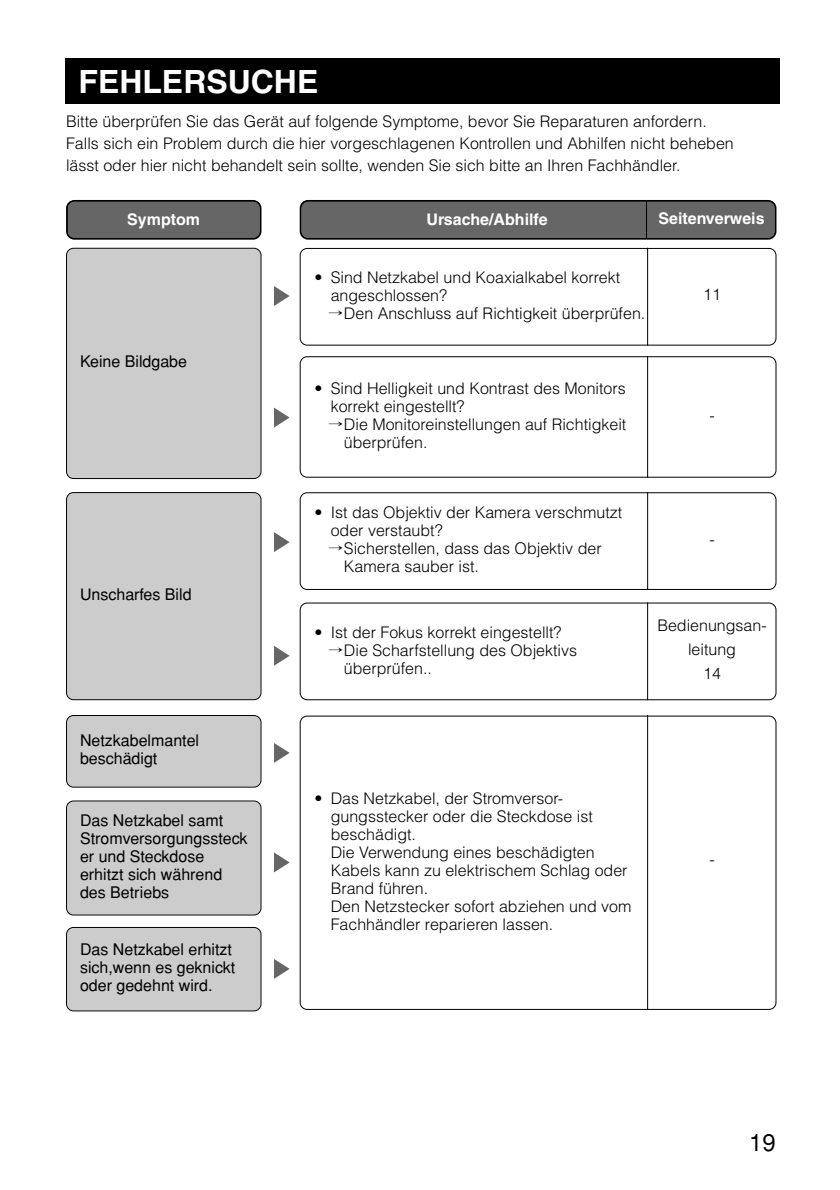
<style>
.page{position:relative;width:840px;height:1190px;background:#fff}
.page>*{position:absolute;margin:0;border:0;box-sizing:border-box;transform-origin:0 0}
.t1{font:700 32px "Helvetica";color:#fff}
.t2{font:24px "Helvetica";color:#000}
.t3{font:300 16px/18px "Helvetica";color:#000}
.t4{font:16px/18px "Helvetica";color:#000}
.t5{font:700 16px "Helvetica";color:#fff}
.s1{font-family:"Sungti CSEG Medium GB";font-weight:400}
</style>
<div class="page">
<div style="left:68px;top:202px;width:192px;height:36px;background:#666;border-radius:6px"></div>
<div style="left:66px;top:200px;width:195px;height:40px;border:2px solid #000;border-radius:7px"></div>
<div style="left:302px;top:202px;width:473px;height:36px;background:#666;border-radius:6px"></div>
<div style="left:300px;top:200px;width:476px;height:40px;border:2px solid #000;border-radius:7px"></div>
<div style="left:300px;top:248px;width:476px;height:98px;border:1px solid #000;border-radius:7px"></div>
<div style="left:67px;top:249px;width:194px;height:229px;background:#ccc;border-radius:7px"></div>
<svg style="left:274px;top:286px;width:16px;height:20px"></svg>
<hr style="left:646px;top:201px;width:1px;height:37px;background:#000">
<hr style="left:647px;top:248px;width:1px;height:98px;background:#000">
<div style="left:65px;top:58px;width:714px;height:46px;background:#000"></div>
<svg style="left:66px;top:356px;width:711px;height:656px"></svg>
<hr style="left:647px;top:356px;width:1px;height:122px;background:#000">
<div style="left:300px;top:492px;width:476px;height:98px;border:1px solid #000;border-radius:7px"></div>
<hr style="left:647px;top:492px;width:1px;height:98px;background:#000">
<div style="left:300px;top:603px;width:476px;height:97px;border:1px solid #000;border-radius:7px"></div>
<hr style="left:647px;top:602px;width:1px;height:98px;background:#000">
<div style="left:300px;top:716px;width:476px;height:294px;border:1px solid #000;border-radius:7px"></div>
<hr style="left:647px;top:715px;width:1px;height:295px;background:#000">
<svg style="left:274px;top:532px;width:16px;height:20px"></svg>
<svg style="left:274px;top:646px;width:16px;height:20px"></svg>
<svg style="left:274px;top:743px;width:16px;height:20px"></svg>
<svg style="left:274px;top:852px;width:16px;height:20px"></svg>
<svg style="left:274px;top:959px;width:16px;height:20px"></svg>
<h1 class="t1" style="left:78px;top:70px;width:241px">FEHLERSUCHE</h1>
<p class="t3" style="left:66px;top:112px;width:669px;line-height:22px">Bitte überprüfen Sie das Gerät auf folgende Symptome, bevor Sie Reparaturen anfordern.<br>Falls sich ein Problem durch die hier vorgeschlagenen Kontrollen und Abhilfen nicht beheben lässt oder hier nicht behandelt sein sollte, wenden Sie sich bitte an Ihren Fachhändler.</p>
<p class="t5" style="left:127px;top:213px;width:74px">Symptom</p>
<p class="t5" style="left:426px;top:213px;width:123px">Ursache/Abhilfe</p>
<p class="t5" style="left:659px;top:212px;width:108px">Seitenverweis</p>
<p class="t4" style="left:80px;top:354px;width:108px">Keine Bildgabe</p>
<p class="t4" style="left:80px;top:587px;width:113px">Unscharfes Bild</p>
<p class="t4" style="left:80px;top:733px;width:121px">Netzkabelmantel beschädigt</p>
<p class="t4" style="left:80px;top:813px;width:169px">Das Netzkabel samt<br>Stromversorgungssteck er und Steckdose erhitzt sich während des Betriebs</p>
<p class="t4" style="left:80px;top:942px;width:157px">Das Netzkabel erhitzt sich,wenn es geknickt oder gedehnt wird.</p>
<p class="t3" style="left:331px;top:270px;width:291px;text-indent:-16px">• Sind Netzkabel und Koaxialkabel korrekt angeschlossen?</p>
<p class="t3" style="left:328px;top:306px;width:319px"><span class="s1">→</span>Den Anschluss auf Richtigkeit überprüfen.</p>
<p class="t3" style="left:703px;top:287px;width:19px">11</p>
<p class="t3" style="left:331px;top:381px;width:297px;text-indent:-16px">• Sind Helligkeit und Kontrast des Monitors korrekt eingestellt?</p>
<p class="t3" style="left:344px;top:417px;width:284px;text-indent:-16px"><span class="s1">→</span>Die Monitoreinstellungen auf Richtigkeit überprüfen.</p>
<p class="t3" style="left:331px;top:505px;width:293px;text-indent:-16px">• Ist das Objektiv der Kamera verschmutzt oder verstaubt?</p>
<p class="t3" style="left:344px;top:541px;width:259px;text-indent:-16px"><span class="s1">→</span>Sicherstellen, dass das Objektiv der<br>Kamera sauber ist.</p>
<p class="t3" style="left:314px;top:625px;width:249px">• Ist der Fokus korrekt eingestellt?</p>
<p class="t3" style="left:344px;top:643px;width:235px;text-indent:-16px"><span class="s1">→</span>Die Scharfstellung des Objektivs überprüfen..</p>
<p class="t3" style="left:709px;top:407px;width:7px">-</p>
<p class="t3" style="left:709px;top:532px;width:7px">-</p>
<p class="t3" style="left:657px;top:615px;width:111px;line-height:24.2px;text-align:center">Bedienungsan&shy;leitung<br>14</p>
<p class="t3" style="left:331px;top:791px;width:302px;text-indent:-16px">• Das Netzkabel, der Stromversor&shy;gungsstecker oder die Steckdose ist beschädigt.<br>Die Verwendung eines beschädigten<br>Kabels kann zu elektrischem Schlag oder<br>Brand führen.<br>Den Netzstecker sofort abziehen und vom<br>Fachhändler reparieren lassen.</p>
<p class="t3" style="left:709px;top:852px;width:7px">-</p>
<h2 class="t2" style="left:749px;top:1134px;width:28px">19</h2>
</div>
